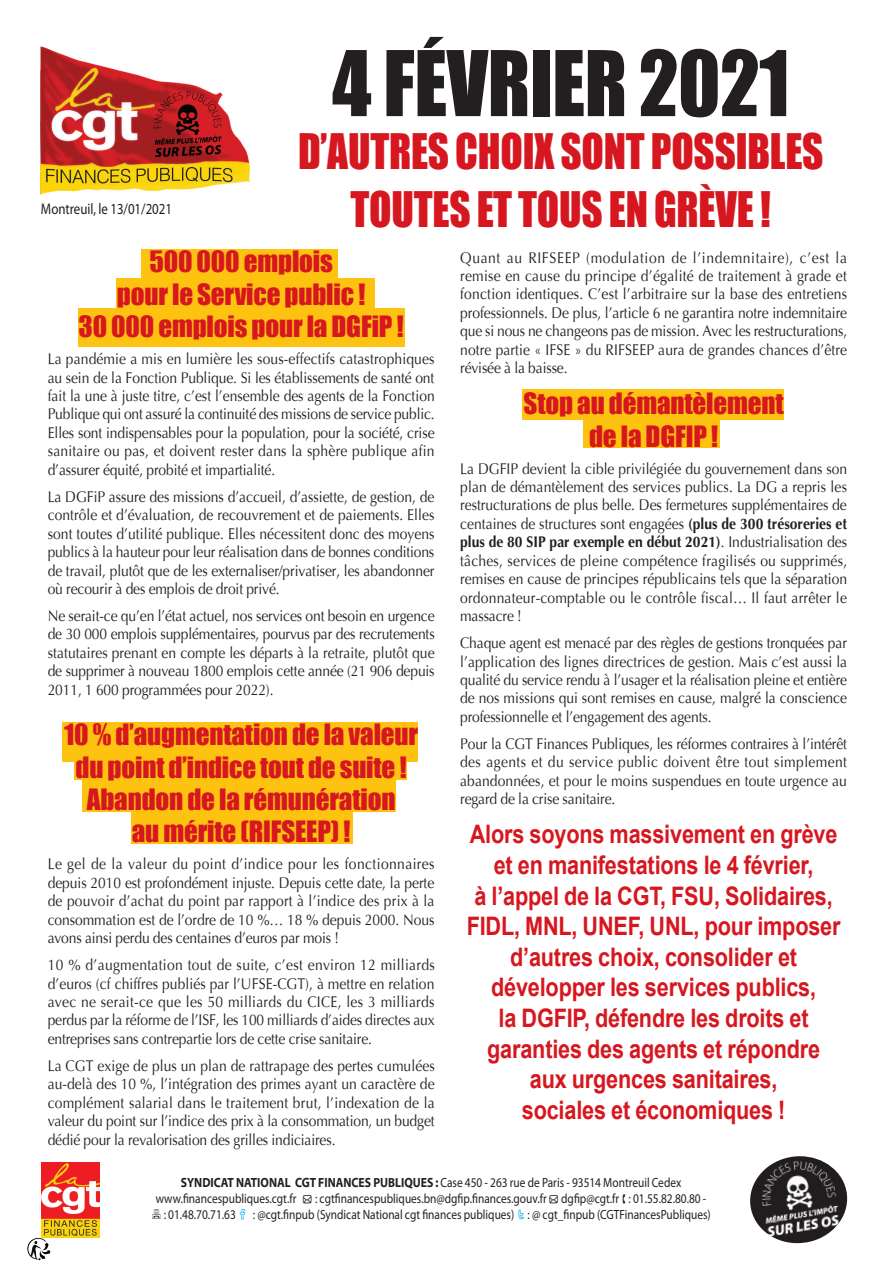
<style>
.page{position:relative;width:893px;height:1263px;background:#fff}
.page>*{position:absolute;margin:0;border:0;box-sizing:border-box;transform-origin:0 0}
.Contenu_de_tableau{font:83.55px "Impact";letter-spacing:-.005em;color:#231f20;scale:.95 1}
.Contenu_de_tableau-2{font:45px "Impact";letter-spacing:-.005em;color:#d7171f;scale:.91 1}
.t1{font:27px/32.4px "Impact";letter-spacing:-.005em;color:#d7171f;text-align:center}
.Corps_de_texte{font:700 25.5px/30.6px "Arial";letter-spacing:-.01em;color:#d7171f;text-align:center;scale:.85 1}
.Corps_de_texte-2{font:15.3px/18.5px "Optima";letter-spacing:-.01em;color:#231f20;text-align:justify;scale:.9 1}
.puces_noire_copie_2{font:15.3px "Myriad Pro";color:#231f20;scale:.84 1}
.puces_noire_copie_2-2{font:13.35px/16px "Myriad Pro";color:#231f20;scale:.85 1}
.s1{font-weight:700}
.s2{font-family:"Myriad Web Pro";font-weight:700}
</style>
<div class="page">
<div style="left:141px;top:249px;width:197px;height:30px;background:#fec210"></div>
<div style="left:117px;top:278px;width:258px;height:31px;background:#fec210"></div>
<div style="left:78px;top:308px;width:327px;height:38px;background:#fec210"></div>
<div style="left:63px;top:723px;width:355px;height:39px;background:#fec210"></div>
<div style="left:74px;top:755px;width:333px;height:25px;background:#fec210"></div>
<div style="left:82px;top:775px;width:314px;height:37px;background:#fec210"></div>
<div style="left:131px;top:804px;width:222px;height:40px;background:#fec210"></div>
<div style="left:522px;top:389px;width:262px;height:31px;background:#fec210"></div>
<div style="left:583px;top:417px;width:137px;height:31px;background:#fec210"></div>
<img style="left:41px;top:46px;width:209px;height:149px">
<img style="left:27px;top:1238px;width:23px;height:22px">
<img style="left:42px;top:1162px;width:58px;height:75px">
<img style="left:750px;top:1156px;width:98px;height:88px">
<p class="puces_noire_copie_2" style="left:41px;top:200px;width:158px">Montreuil, le 13/01/2021</p>
<p class="Contenu_de_tableau" style="left:332px;top:19px;width:483px">4 FÉVRIER 2021</p>
<p class="Contenu_de_tableau-2" style="left:298px;top:116px;width:579px">D’AUTRES CHOIX SONT POSSIBLES</p>
<p class="Contenu_de_tableau-2" style="left:350px;top:175px;width:464px">TOUTES ET TOUS EN GRÈVE !</p>
<p class="t1" style="left:117px;top:245px;width:250px">500 000 emplois<br>pour le Service public !</p>
<p class="t1" style="left:79px;top:310px;width:327px">30 000 emplois pour la DGFiP !</p>
<p class="Corps_de_texte-2" style="left:48px;top:350px;width:432px">La pandémie a mis en lumière les sous-effectifs catastrophiques au sein de la Fonction Publique. Si les établissements de santé ont fait la une à juste titre, c’est l’ensemble des agents de la Fonction Publique qui ont assuré la continuité des missions de service public.<br>Elles sont indispensables pour la population, pour la société, crise sanitaire ou pas, et doivent rester dans la sphère publique afin d’assurer équité, probité et impartialité.</p>
<p class="Corps_de_texte-2" style="left:48px;top:488px;width:431px">La DGFiP assure des missions d’accueil, d’assiette, de gestion, de contrôle et d’évaluation, de recouvrement et de paiements. Elles sont toutes d’utilité publique. Elles nécessitent donc des moyens publics à la hauteur pour leur réalisation dans de bonnes conditions de travail, plutôt que de les externaliser/privatiser, les abandonner où recourir à des emplois de droit privé.</p>
<p class="Corps_de_texte-2" style="left:48px;top:607px;width:431px">Ne serait-ce qu’en l’état actuel, nos services ont besoin en urgence de 30 000 emplois supplémentaires, pourvus par des recrutements statutaires prenant en compte les départs à la retraite, plutôt que de supprimer à nouveau 1800 emplois cette année (21 906 depuis 2011, 1 600 programmées pour 2022).</p>
<p class="t1" style="left:64px;top:718px;width:356px">10% d’augmentation de la valeur du point d’indice tout de suite !</p>
<p class="t1" style="left:87px;top:782px;width:310px">Abandon de la rémunération au mérite (RIFSEEP)!</p>
<p class="Corps_de_texte-2" style="left:48px;top:855px;width:431px">Le gel de la valeur du point d’indice pour les fonctionnaires depuis 2010 est profondément injuste. Depuis cette date, la perte de pouvoir d’achat du point par rapport à l’indice des prix à la consommation est de l’ordre de 10 %… 18 % depuis 2000. Nous avons ainsi perdu des centaines d’euros par mois !</p>
<p class="Corps_de_texte-2" style="left:48px;top:956px;width:432px">10 % d’augmentation tout de suite, c’est environ 12 milliards d’euros (cf chiffres publiés par l’UFSE-CGT), à mettre en relation avec ne serait-ce que les 50 milliards du CICE, les 3 milliards perdus par la réforme de l’ISF, les 100 milliards d’aides directes aux entreprises sans contrepartie lors de cette crise sanitaire.</p>
<p class="Corps_de_texte-2" style="left:48px;top:1057px;width:431px">La CGT exige de plus un plan de rattrapage des pertes cumulées au-delà des 10 %, l’intégration des primes ayant un caractère de complément salarial dans le traitement brut, l’indexation de la valeur du point sur l’indice des prix à la consommation, un budget dédié pour la revalorisation des grilles indiciaires.</p>
<p class="Corps_de_texte-2" style="left:460px;top:248px;width:432px">Quant au RIFSEEP (modulation de l’indemnitaire), c’est la remise en cause du principe d’égalité de traitement à grade et fonction identiques. C’est l’arbitraire sur la base des entretiens professionnels. De plus, l’article 6 ne garantira notre indemnitaire que si nous ne changeons pas de mission. Avec les restructurations, notre partie « IFSE » du RIFSEEP aura de grandes chances d’être révisée à la baisse.</p>
<p class="t1" style="left:524px;top:387px;width:262px">Stop au démantèlement de la DGFIP !</p>
<p class="Corps_de_texte-2" style="left:460px;top:459px;width:432px">La DGFIP devient la cible privilégiée du gouvernement dans son plan de démantèlement des services publics. La DG a repris les restructurations de plus belle. Des fermetures supplémentaires de centaines de structures sont engagées <span class="s1">(plus de 300 trésoreries et plus de 80 SIP par exemple en début 2021)</span>. Industrialisation des tâches, services de pleine compétence fragilisés ou supprimés, remises en cause de principes républicains tels que la séparation ordonnateur-comptable ou le contrôle fiscal… Il faut arrêter le massacre !</p>
<p class="Corps_de_texte-2" style="left:460px;top:634px;width:432px">Chaque agent est menacé par des règles de gestions tronquées par l’application des lignes directrices de gestion. Mais c’est aussi la qualité du service rendu à l’usager et la réalisation pleine et entière de nos missions qui sont remises en cause, malgré la conscience professionnelle et l’engagement des agents.</p>
<p class="Corps_de_texte-2" style="left:460px;top:735px;width:431px">Pour la CGT Finances Publiques, les réformes contraires à l’intérêt des agents et du service public doivent être tout simplement abandonnées, et pour le moins suspendues en toute urgence au regard de la crise sanitaire.</p>
<p class="Corps_de_texte" style="left:467px;top:819px;width:441px">Alors soyons massivement en grève et en manifestations le 4 février,<br>à l’appel de la CGT, FSU, Solidaires,<br>FIDL, MNL, UNEF, UNL, pour imposer d’autres choix, consolider et développer les services publics,<br>la DGFIP, défendre les droits et garanties des agents et répondre aux urgences sanitaires,<br>sociales et économiques !</p>
<p class="puces_noire_copie_2-2" style="left:181px;top:1174px;width:590px"><span class="s2">SYNDICAT NATIONAL CGT FINANCES PUBLIQUES :</span> Case 450 - 263 rue de Paris - 93514 Montreuil Cedex</p>
<p class="puces_noire_copie_2-2" style="left:164px;top:1190px;width:640px;text-indent:-8px">www.financespubliques.cgt.fr ● : cgtfinancespubliques.bn@dgfip.finances.gouv.fr ● dgfip@cgt.fr : 01.55.82.80.80 - : 01.48.70.71.63</p>
<p class="puces_noire_copie_2-2" style="left:253px;top:1207px;width:540px">: @cgt.finpub (Syndicat National cgt finances publiques) : @ cgt_finpub (CGTFinancesPubliques)</p>
</div>
